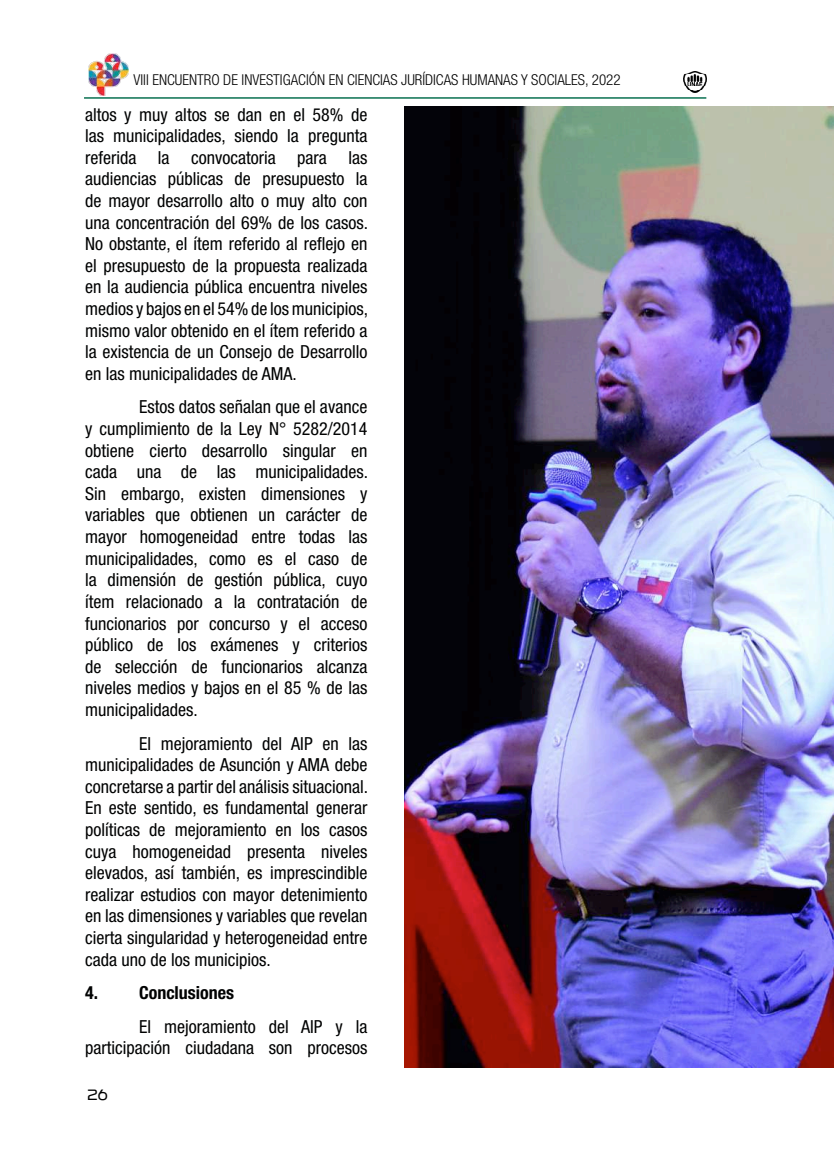
<style>
.page{position:relative;width:834px;height:1174px;background:#fff}
.page>*{position:absolute;margin:0;border:0;box-sizing:border-box;transform-origin:0 0}
.t1{font:condensed 18px/21.6px "Helvetica Neue";color:#010202;text-align:justify}
.t2{font:700 condensed 18px "Helvetica Neue";color:#010202}
.t3{font:300 condensed 15px "Helvetica Neue";color:#000}
.t4{font:15px "Techead";color:#000}
</style>
<div class="page">
<hr style="left:84px;top:97px;width:622px;height:2px;background:#097050">
<img style="left:683px;top:71px;width:23px;height:22px">
<img style="left:88px;top:54px;width:40px;height:41px">
<img style="left:404px;top:106px;width:429px;height:961px">
<p class="t3" style="left:134px;top:71px;width:488px">VIII ENCUENTRO DE INVESTIGACIÓN EN CIENCIAS JURÍDICAS HUMANAS Y SOCIALES, 2022</p>
<p class="t1" style="left:85px;top:103px;width:284px">altos y muy altos se dan en el 58% de las municipalidades, siendo la pregunta referida la convocatoria para las audiencias públicas de presupuesto la de mayor desarrollo alto o muy alto con una concentración del 69% de los casos.<br>No obstante, el ítem referido al reflejo en el presupuesto de la propuesta realizada en la audiencia pública encuentra niveles medios y bajos en el 54% de los municipios, mismo valor obtenido en el ítem referido a la existencia de un Consejo de Desarrollo en las municipalidades de AMA.</p>
<p class="t1" style="left:85px;top:396px;width:284px;text-indent:54px">Estos datos señalan que el avance y cumplimiento de la Ley N° 5282/2014 obtiene cierto desarrollo singular en cada una de las municipalidades.<br>Sin embargo, existen dimensiones y variables que obtienen un carácter de mayor homogeneidad entre todas las municipalidades, como es el caso de la dimensión de gestión pública, cuyo ítem relacionado a la contratación de funcionarios por concurso y el acceso público de los exámenes y criterios de selección de funcionarios alcanza niveles medios y bajos en el 85 % de las municipalidades.</p>
<p class="t1" style="left:85px;top:732px;width:284px;text-indent:54px">El mejoramiento del AIP en las municipalidades de Asunción y AMA debe concretarse a partir del análisis situacional.<br>En este sentido, es fundamental generar políticas de mejoramiento en los casos cuya homogeneidad presenta niveles elevados, así también, es imprescindible realizar estudios con mayor detenimiento en las dimensiones y variables que revelan cierta singularidad y heterogeneidad entre cada uno de los municipios.</p>
<p class="t2" style="left:85px;top:982px;width:150px">4. Conclusiones</p>
<p class="t1" style="left:85px;top:1015px;width:284px;text-align:right">El mejoramiento del AIP y la participación ciudadana son procesos</p>
<p class="t4" style="left:87px;top:1085px;width:22px">26</p>
</div>
